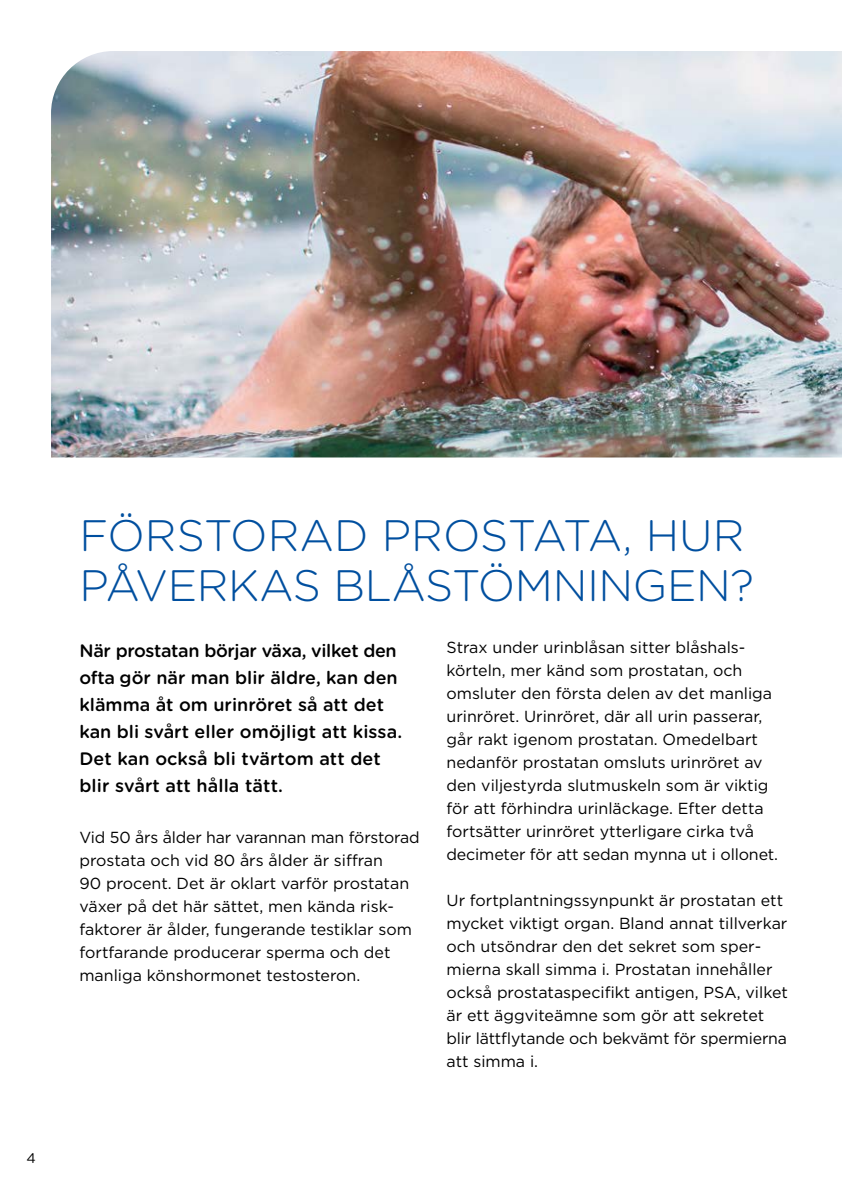
<style>
.page{position:relative;width:842px;height:1191px;background:#fff}
.page>*{position:absolute;margin:0;border:0;box-sizing:border-box;transform-origin:0 0}
.Heading_1{font:300 44px/50px "Gotham Rounded";letter-spacing:-.01em;color:#004f9f}
.Lead_copy{font:500 18px/27px "Gotham Rounded";color:#000}
.CONTENT_Gotham_book{font:16px/23px "Gotham";color:#000}
.t1{font:14px "Gotham Rounded";color:#000}
</style>
<div class="page">
<img style="left:51px;top:51px;width:791px;height:406px">
<p class="t1" style="left:26px;top:1148px;width:11px">4</p>
<p class="Heading_1" style="left:79px;top:509px;width:676px">FÖRSTORAD PROSTATA, HUR<br>PÅVERKAS BLÅSTÖMNINGEN?</p>
<p class="Lead_copy" style="left:79px;top:636px;width:324px">När prostatan börjar växa, vilket den ofta gör när man blir äldre, kan den klämma åt om urinröret så att det kan bli svårt eller omöjligt att kissa.<br>Det kan också bli tvärtom att det blir svårt att hålla tätt.</p>
<p class="CONTENT_Gotham_book" style="left:79px;top:825px;width:342px">Vid 50 års ålder har varannan man förstorad prostata och vid 80 års ålder är siffran<br>90 procent. Det är oklart varför prostatan växer på det här sättet, men kända risk&shy;faktorer är ålder, fungerande testiklar som fortfarande producerar sperma och det manliga könshormonet testosteron.</p>
<p class="CONTENT_Gotham_book" style="left:446px;top:635px;width:333px">Strax under urinblåsan sitter blåshals&shy;körteln, mer känd som prostatan, och omsluter den första delen av det manliga urinröret. Urinröret, där all urin passerar, går rakt igenom prostatan. Omedelbart nedanför prostatan omsluts urinröret av den viljestyrda slutmuskeln som är viktig för att förhindra urinläckage. Efter detta fortsätter urinröret ytterligare cirka två decimeter för att sedan mynna ut i ollonet.</p>
<p class="CONTENT_Gotham_book" style="left:446px;top:888px;width:343px">Ur fortplantningssynpunkt är prostatan ett mycket viktigt organ. Bland annat tillverkar och utsöndrar den det sekret som sper&shy;mierna skall simma i. Prostatan innehåller också prostataspecifikt antigen, PSA, vilket är ett äggviteämne som gör att sekretet blir lättflytande och bekvämt för spermierna att simma i.</p>
</div>
